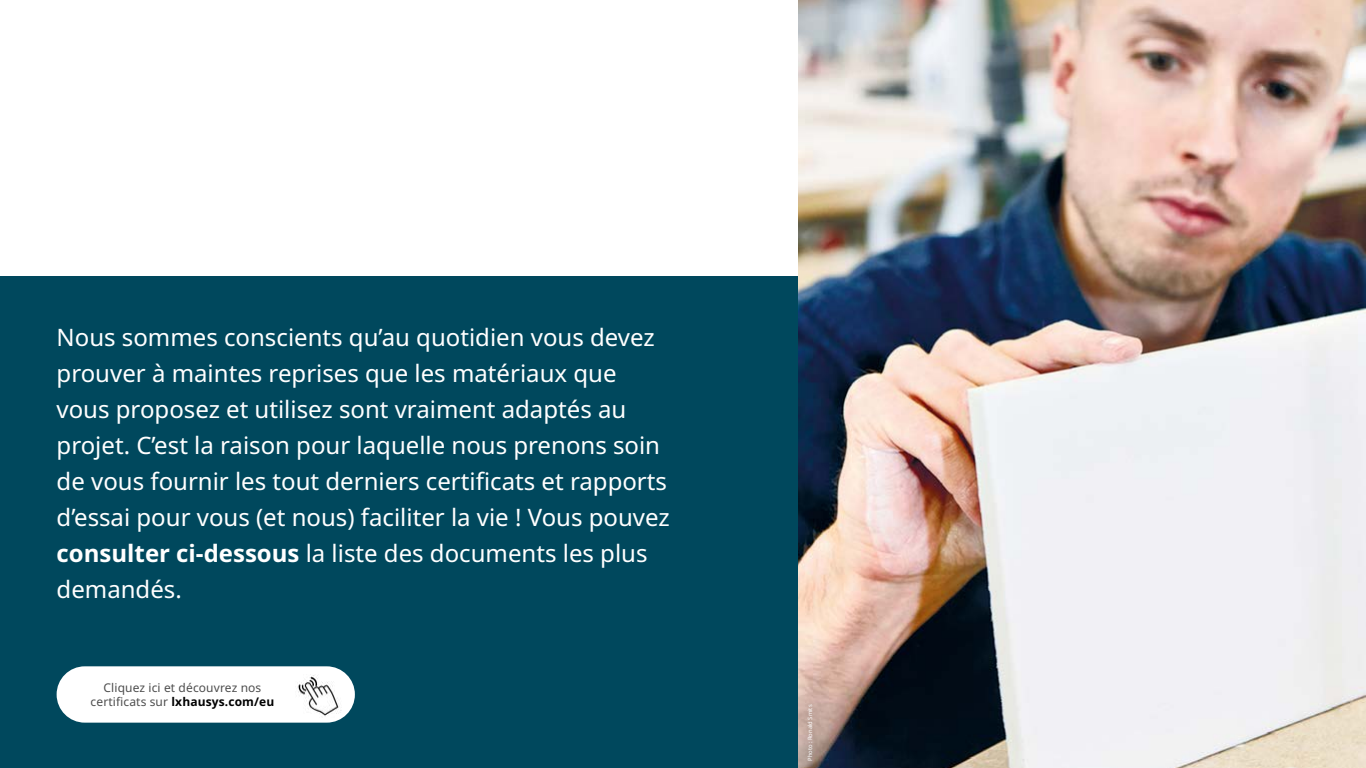
<style>
.page{position:relative;width:1366px;height:768px;background:#fff}
.page>*{position:absolute;margin:0;border:0;box-sizing:border-box;transform-origin:0 0}
.t1{font:24px/36px "Noto Sans";color:#fff}
.t2{font:12px/14.4px "Noto Sans";letter-spacing:.01em;color:#4d4d4d;text-align:center}
.t3{font:5.8px "Noto Sans";color:#fff}
.s1{font-weight:700}
.s2{font-weight:700;color:#000}
</style>
<div class="page">
<div style="left:0;top:277px;width:1366px;height:491px;background:#00485d"></div>
<img style="left:799px;top:0;width:567px;height:768px">
<div style="left:57px;top:666px;width:298px;height:57px;background:#fff;border-radius:28px"></div>
<img style="left:297px;top:675px;width:45px;height:41px">
<div style="left:795px;top:693px;width:30px;height:75px;background:#000;opacity:.6"></div>
<p class="t1" style="left:57px;top:320px;width:615px">Nous sommes conscients qu’au quotidien vous devez prouver à maintes reprises que les matériaux que vous proposez et utilisez sont vraiment adaptés au projet. C’est la raison pour laquelle nous prenons soin de vous fournir les tout derniers certificats et rapports d’essai pour vous (et nous) faciliter la vie ! Vous pouvez <span class="s1">consulter ci-dessous</span> la liste des documents les plus demandés.</p>
<p class="t2" style="left:91px;top:681px;width:185px">Cliquez ici et découvrez nos certificats sur <span class="s2">lxhausys.com/eu</span></p>
<p class="t3" style="left:806px;top:761px;width:58px;rotate:-90deg">Photo : Ronald Smits</p>
</div>
